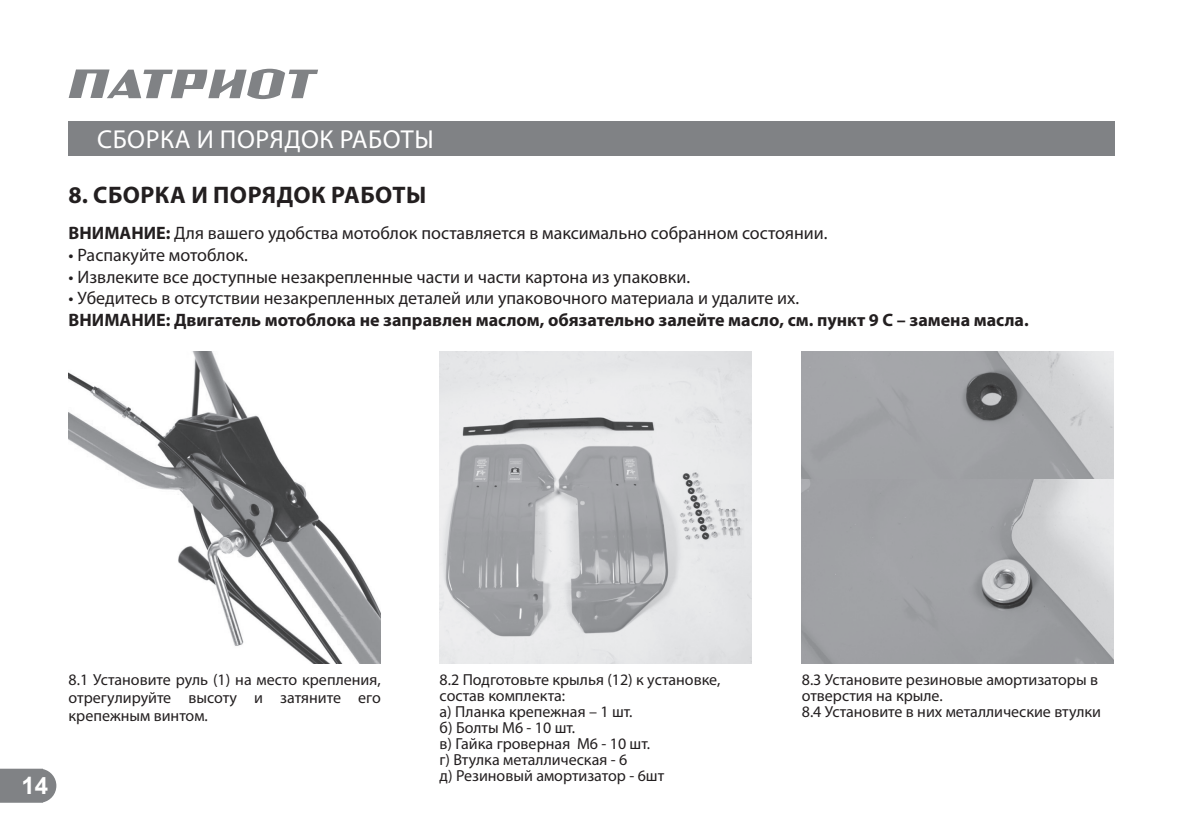
<style>
.page{position:relative;width:1184px;height:836px;background:#fff}
.page>*{position:absolute;margin:0;border:0;box-sizing:border-box;transform-origin:0 0}
.t1{font:26px "Myriad Pro";letter-spacing:.02em;color:#fff}
.t2{font:700 24px "Myriad Pro";color:#231f20}
.t3{font:700 24px "Arial";color:#fff}
.t4{font:18px "Myriad Pro";color:#231f20}
.t5{font:700 18px "Myriad Pro";color:#231f20}
.t6{font:16px/16px "Myriad Pro";color:#231f20}
.s1{font-weight:700}
</style>
<div class="page">
<svg style="left:0;top:768px;width:56px;height:34px;background:#898b8e"></svg>
<svg style="left:69px;top:69px;width:249px;height:30px"></svg>
<div style="left:69px;top:121px;width:1046px;height:34px;background:#808285"></div>
<img style="left:440px;top:351px;width:311px;height:312px">
<img style="left:802px;top:351px;width:311px;height:128px">
<img style="left:802px;top:479px;width:311px;height:184px">
<img style="left:69px;top:351px;width:311px;height:312px">
<h1 class="t1" style="left:97px;top:123px;width:338px">Сборка и порядок работы</h1>
<h2 class="t2" style="left:69px;top:179px;width:41px">8. Сборка</h2>
<h2 class="t2" style="left:191px;top:179px;width:39px">и пор</h2>
<h2 class="t2" style="left:262px;top:179px;width:85px">ядок работ</h2>
<h2 class="t2" style="left:406px;top:179px;width:22px">ы</h2>
<p class="t4" style="left:69px;top:222px;width:760px"><span class="s1">ВНИМАНИЕ:</span> Для вашего удобства мотоблок поставляется в максимально собранном состоянии.</p>
<p class="t4" style="left:69px;top:244px;width:181px">• Распакуйте мотоблок.</p>
<p class="t4" style="left:69px;top:265px;width:623px">• Извлеките все доступные незакрепленные части и части картона из упаковки.</p>
<p class="t4" style="left:69px;top:287px;width:732px">• Убедитесь в отсутствии незакрепленных деталей или упаковочного материала и удалите их.</p>
<p class="t5" style="left:69px;top:308px;width:962px">ВНИМАНИЕ: Двигатель мотоблока не заправлен маслом, обязательно залейте масло, см. пункт 9 С – замена масла.</p>
<h2 class="t3" style="left:21px;top:769px;width:28px">14</h2>
<p class="t6" style="left:69px;top:670px;width:314px;line-height:18px;text-align:justify">8.1 Установите руль (1) на место крепления, отрегулируйте высоту и затяните его крепежным винтом.</p>
<p class="t6" style="left:440px;top:671px;width:282px">8.2 Подготовьте крылья (12) к установке, состав комплекта:<br>а) Планка крепежная – 1 шт.<br>б) Болты М6 - 10 шт.<br>в) Гайка гроверная М6 - 10 шт.<br>г) Втулка металлическая - 6<br>д) Резиновый амортизатор - 6шт</p>
<p class="t6" style="left:802px;top:671px;width:301px">8.3 Установите резиновые амортизаторы в отверстия на крыле.<br>8.4 Установите в них металлические втулки</p>
</div>
